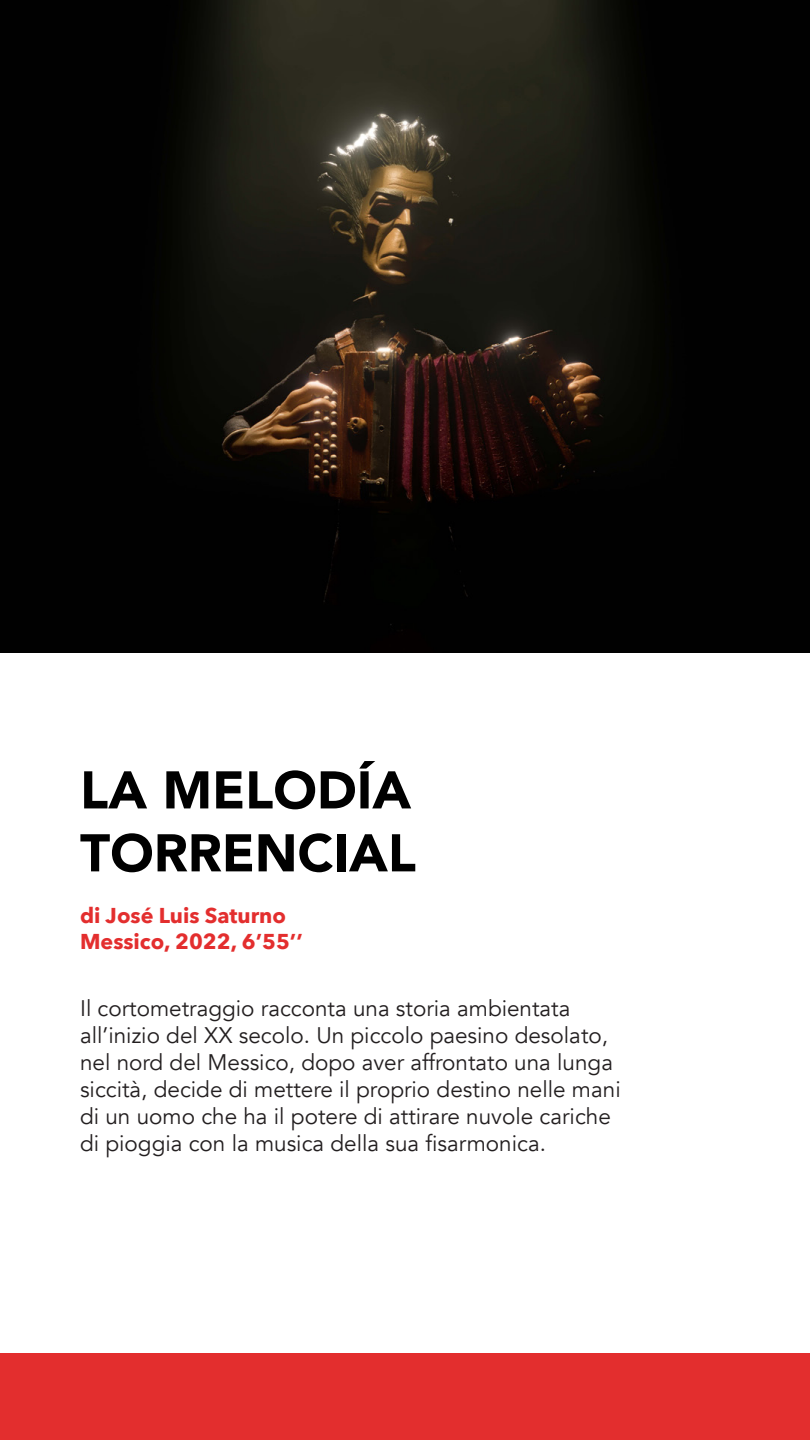
<style>
.page{position:relative;width:810px;height:1440px;background:#fff}
.page>*{position:absolute;margin:0;border:0;box-sizing:border-box;transform-origin:0 0}
.t1{font:900 52.43px "Avenir";color:#000}
.t2{font:22.5px/27px "Avenir";color:#231f20}
.t3{font:700 21.45px "Avenir Next";color:#e32e2e}
</style>
<div class="page">
<img style="left:0;top:0;width:810px;height:652px">
<div style="left:0;top:1353px;width:810px;height:87px;background:#e32e2e"></div>
<p class="t1" style="left:80px;top:745px;width:333px">LA MELODÍA</p>
<p class="t1" style="left:80px;top:808px;width:337px">TORRENCIAL</p>
<p class="t3" style="left:80px;top:897px;width:207px">di José Luis Saturno</p>
<p class="t3" style="left:80px;top:923px;width:224px">Messico, 2022, 6’55’’</p>
<p class="t2" style="left:80px;top:995px;width:542px">Il cortometraggio racconta una storia ambientata all’inizio del XX secolo. Un piccolo paesino desolato, nel nord del Messico, dopo aver affrontato una lunga siccità, decide di mettere il proprio destino nelle mani di un uomo che ha il potere di attirare nuvole cariche di pioggia con la musica della sua fisarmonica.</p>
</div>
